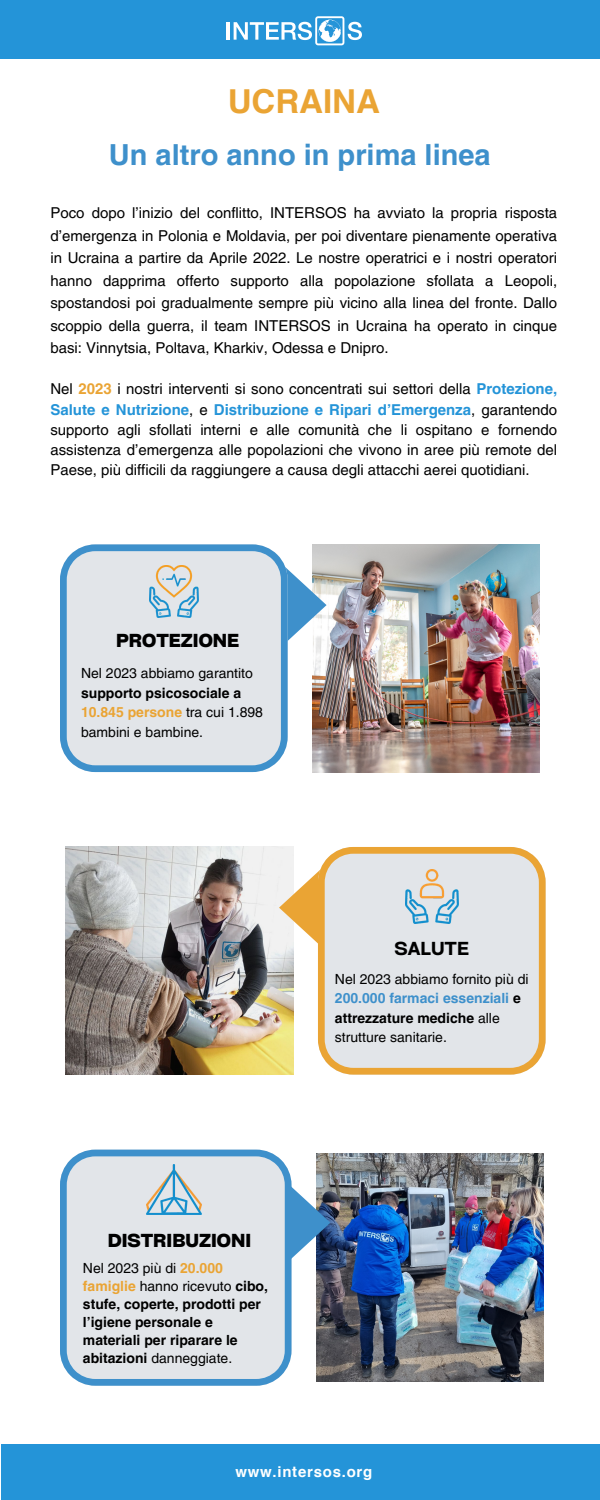
<style>
.page{position:relative;width:600px;height:1500px;background:#fff}
.page>*{position:absolute;margin:0;border:0;box-sizing:border-box;transform-origin:0 0}
.t1{font:700 33px "Helvetica";color:#eaa434}
.t2{font:700 29px "Helvetica LT Pro";color:#3e90cb}
.t3{font:700 18px "Cy Grotesk Key";color:#000}
.t4{font:18px "Cy Grotesk Key Demi";color:#000}
.t5{font:15px/22.5px "Helvetica LT Pro";color:#000;text-align:justify}
.t6{font:700 15px "Helvetica";letter-spacing:.05em;color:#fff}
.t7{font:14px/19.5px "Helvetica LT Pro";color:#000}
.t8{font:700 14px/18px "Helvetica LT Pro";color:#000}
.s1{font-weight:700;color:#eaa434}
.s2{font-weight:700;color:#2494d8}
.s3{font-weight:700}
.s4{font-weight:700;color:#3e90cb}
.s5{font-weight:400}
.s6{color:#eaa434}
</style>
<div class="page">
<img style="left:312px;top:544px;width:228px;height:228px">
<svg style="left:288px;top:567px;width:39px;height:77px"></svg>
<svg style="left:60px;top:544px;width:228px;height:228px;background:#cbd9e5"></svg>
<img style="left:66px;top:847px;width:227px;height:228px">
<svg style="left:279px;top:869px;width:39px;height:77px"></svg>
<svg style="left:318px;top:847px;width:228px;height:228px;background:#e3dcd1"></svg>
<img style="left:316px;top:1153px;width:228px;height:228px">
<img style="left:149px;top:565px;width:49px;height:53px">
<img style="left:405px;top:869px;width:53px;height:54px">
<svg style="left:60px;top:1150px;width:232px;height:236px;background:#d2dde6"></svg>
<svg style="left:289px;top:1184px;width:41px;height:77px"></svg>
<img style="left:146px;top:1165px;width:56px;height:50px">
<div style="left:1px;top:1444px;width:599px;height:56px;background:#2494d8"></div>
<div style="left:0;top:0;width:600px;height:58px;background:#2494d8"></div>
<hr style="left:227px;top:22px;width:3px;height:18px;background:#fff">
<svg style="left:234px;top:16px;width:128px;height:29px"></svg>
<h1 class="t1" style="left:228px;top:88px;width:154px">UCRAINA</h1>
<h2 class="t2" style="left:109px;top:144px;width:383px">Un altro anno in prima linea</h2>
<p class="t5" style="left:50px;top:203px;width:508px">Poco dopo l’inizio del conflitto, INTERSOS ha avviato la propria risposta d’emergenza in Polonia e Moldavia, per poi diventare pienamente operativa in Ucraina a partire da Aprile 2022. Le nostre operatrici e i nostri operatori hanno dapprima offerto supporto alla popolazione sfollata a Leopoli, spostandosi poi gradualmente sempre più vicino alla linea del fronte. Dallo scoppio della guerra, il team INTERSOS in Ucraina ha operato in cinque basi: Vinnytsia, Poltava, Kharkiv, Odessa e Dnipro.</p>
<h3 class="t5" style="left:50px;top:380px;width:508px;line-height:20.2px">Nel <span class="s1">2023</span> i nostri interventi si sono concentrati sui settori della <span class="s2">Protezione, Salute e Nutrizione</span>, e <span class="s2">Distribuzione e Ripari d’Emergenza</span>, garantendo supporto agli sfollati interni e alle comunità che li ospitano e fornendo assistenza d’emergenza alle popolazioni che vivono in aree più remote del Paese, più difficili da raggiungere a causa degli attacchi aerei quotidiani.</h3>
<p class="t3" style="left:116px;top:629px;width:124px">PROTEZIONE</p>
<h3 class="t7" style="left:81px;top:665px;width:184px">Nel 2023 abbiamo garantito <span class="s3">supporto psicosociale a<br></span><span class="s1">10.845 persone</span> tra cui 1.898 bambini e bambine.</h3>
<p class="t4" style="left:395px;top:937px;width:76px">SALUTE</p>
<p class="t7" style="left:335px;top:970px;width:195px">Nel 2023 abbiamo fornito più di<br><span class="s4">200.000 farmaci essenziali</span> <span class="s3">e attrezzature mediche</span> alle strutture sanitarie.</p>
<p class="t3" style="left:108px;top:1229px;width:145px">DISTRIBUZIONI</p>
<h3 class="t8" style="left:83px;top:1261px;width:187px"><span class="s5">Nel 2023 più di</span> <span class="s6">20.000 famiglie</span> <span class="s5">hanno ricevuto</span> cibo, stufe, coperte, prodotti per l’igiene personale e materiali per riparare le abitazioni <span class="s5">danneggiate.</span></h3>
<p class="t6" style="left:235px;top:1466px;width:138px">www.intersos.org</p>
</div>
